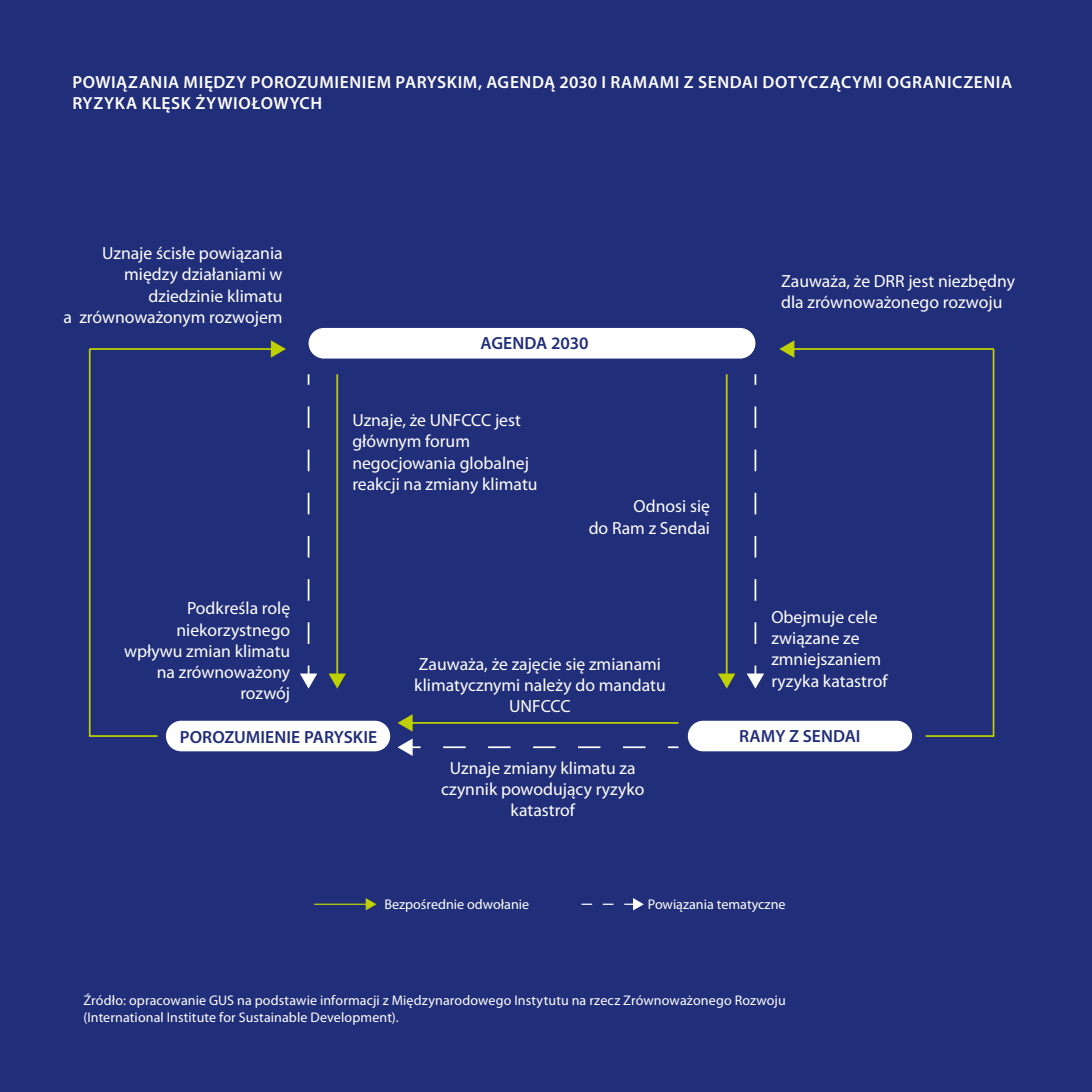
<style>
.page{position:relative;width:1092px;height:1092px;background:#fff}
.page>*{position:absolute;margin:0;border:0;box-sizing:border-box;transform-origin:0 0}
.t1{font:17.68px/21.2px "Myriad Pro";color:#fff}
.t2{font:600 17.68px "Myriad Pro";color:#212e79}
.t3{font:600 17.5px/21px "Myriad Pro";letter-spacing:.035em;color:#fff}
.t4{font:14.17px "Myriad Pro";color:#fff}
.t5{font:14px/16.8px "Myriad Pro";letter-spacing:.01em;color:#fff}
</style>
<div class="page">
<div style="left:0;top:0;width:1091px;height:1091px;background:#212e79"></div>
<div style="left:308px;top:328px;width:447px;height:30px;background:#fff;border-radius:15px"></div>
<div style="left:166px;top:720px;width:224px;height:31px;background:#fff;border-radius:15px"></div>
<div style="left:687px;top:720px;width:225px;height:31px;background:#fff;border-radius:15px"></div>
<hr style="left:725px;top:374px;width:2px;height:302px;background:#bed000">
<svg style="left:718px;top:673px;width:17px;height:15px"></svg>
<svg style="left:754px;top:406px;width:2px;height:238px"></svg>
<svg style="left:754px;top:374px;width:2px;height:11px"></svg>
<svg style="left:746px;top:665px;width:18px;height:23px"></svg>
<svg style="left:308px;top:406px;width:1px;height:238px"></svg>
<svg style="left:300px;top:665px;width:17px;height:23px"></svg>
<hr style="left:336px;top:374px;width:2px;height:302px;background:#bed000">
<svg style="left:328px;top:673px;width:18px;height:15px"></svg>
<hr style="left:410px;top:722px;width:268px;height:1px;background:#bed000">
<svg style="left:397px;top:714px;width:15px;height:17px"></svg>
<svg style="left:443px;top:746px;width:203px;height:2px"></svg>
<svg style="left:668px;top:746px;width:10px;height:2px"></svg>
<svg style="left:397px;top:738px;width:23px;height:18px"></svg>
<hr style="left:314px;top:903px;width:53px;height:1px;background:#bed000">
<svg style="left:365px;top:898px;width:11px;height:12px"></svg>
<svg style="left:581px;top:903px;width:32px;height:1px"></svg>
<svg style="left:624px;top:898px;width:19px;height:12px"></svg>
<hr style="left:89px;top:735px;width:68px;height:1px;background:#bed000">
<hr style="left:89px;top:348px;width:184px;height:2px;background:#bed000">
<svg style="left:271px;top:340px;width:15px;height:18px"></svg>
<hr style="left:89px;top:349px;width:2px;height:387px;background:#bed000">
<hr style="left:925px;top:735px;width:68px;height:1px;background:#bed000">
<hr style="left:791px;top:348px;width:202px;height:2px;background:#bed000">
<svg style="left:779px;top:340px;width:15px;height:18px"></svg>
<hr style="left:992px;top:349px;width:2px;height:387px;background:#bed000">
<p class="t3" style="left:72px;top:71px;width:941px">POWIĄZANIA MIĘDZY POROZUMIENIEM PARYSKIM, AGENDĄ 2030 I RAMAMI Z SENDAI DOTYCZĄCYMI OGRANICZENIA<br>RYZYKA KLĘSK ŻYWIOŁOWYCH</p>
<p class="t1" style="left:63px;top:243px;width:221px;text-align:right">Uznaje ścisłe powiązania między działaniami w dziedzinie klimatu<br>a zrównoważonym rozwojem</p>
<p class="t1" style="left:124px;top:598px;width:168px;text-align:right">Podkreśla rolę niekorzystnego wpływu zmian klimatu na zrównoważony rozwój</p>
<p class="t2" style="left:480px;top:333px;width:109px">AGENDA 2030</p>
<p class="t1" style="left:352px;top:410px;width:187px">Uznaje, że UNFCCC jest głównym forum negocjowania globalnej reakcji na zmiany klimatu</p>
<p class="t1" style="left:588px;top:496px;width:123px;text-align:right">Odnosi się<br>do Ram z Sendai</p>
<p class="t1" style="left:414px;top:653px;width:253px;text-align:center">Zauważa, że zajęcie się zmianami klimatycznymi należy do mandatu<br>UNFCCC</p>
<p class="t1" style="left:781px;top:271px;width:235px">Zauważa, że DRR jest niezbędny dla zrównoważonego rozwoju</p>
<p class="t1" style="left:771px;top:607px;width:118px">Obejmuje cele związane ze zmniejszaniem ryzyka katastrof</p>
<p class="t2" style="left:180px;top:727px;width:199px">POROZUMIENIE PARYSKIE</p>
<p class="t2" style="left:739px;top:726px;width:123px">RAMY Z SENDAI</p>
<p class="t1" style="left:441px;top:757px;width:205px;text-align:center">Uznaje zmiany klimatu za czynnik powodujący ryzyko katastrof</p>
<p class="t4" style="left:384px;top:896px;width:146px">Bezpośrednie odwołanie</p>
<p class="t4" style="left:647px;top:896px;width:139px">Powiązania tematyczne</p>
<p class="t5" style="left:83px;top:991px;width:703px">Źródło: opracowanie GUS na podstawie informacji z Międzynarodowego Instytutu na rzecz Zrównoważonego Rozwoju (International Institute for Sustainable Development).</p>
</div>
